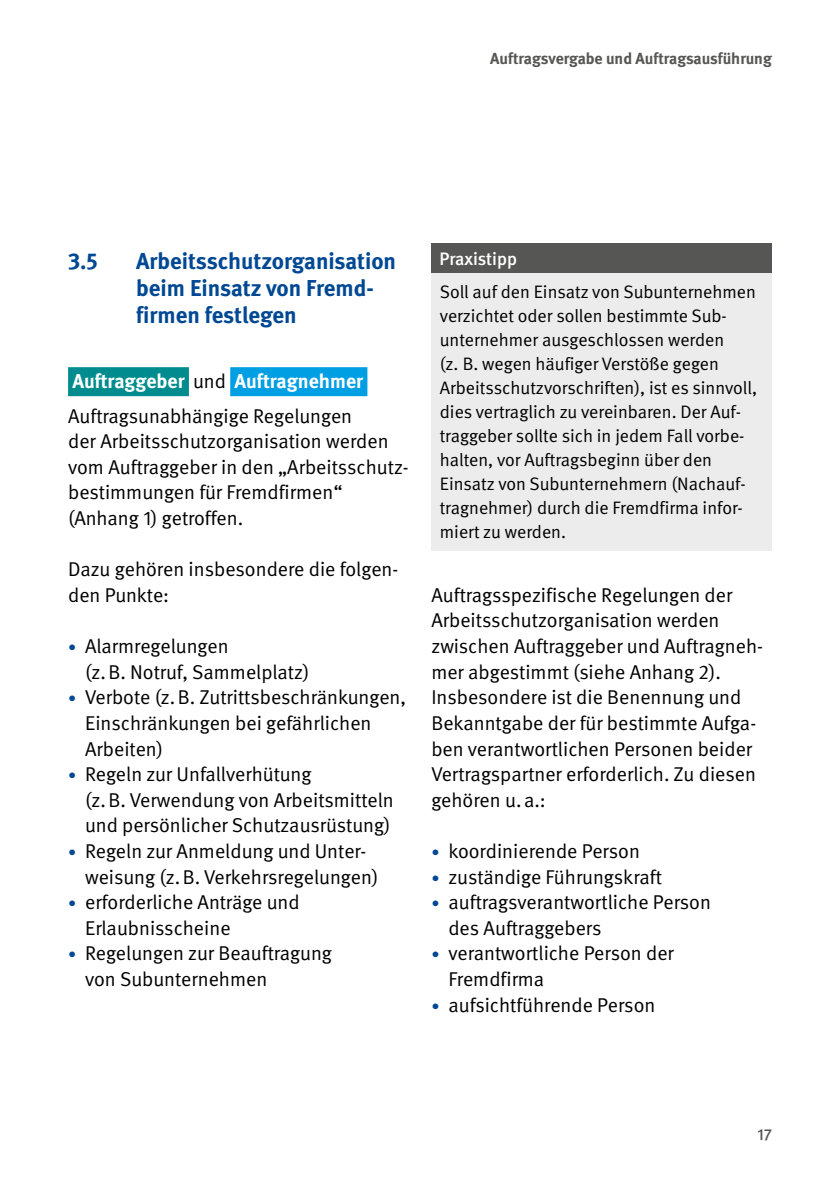
<style>
.page{position:relative;width:840px;height:1191px;background:#fff}
.page>*{position:absolute;margin:0;border:0;box-sizing:border-box;transform-origin:0 0}
.t1{font:700 23px/27px "DGUV Meta";color:#004893}
.t2{font:20px/25.6px "DGUV Meta";color:#000}
.t3{font:18px/24px "DGUV Meta";color:#000}
.t4{font:500 18px "DGUV Meta";color:#fff}
.t5{font:700 16px "DGUV Meta";color:#565655}
.t6{font:500 16px "DGUV Meta";color:#565655}
.s1{font-weight:700;color:#fff}
.s2{font-size:16px;color:#004893}
</style>
<div class="page">
<div style="left:68px;top:367px;width:121px;height:29px;background:#008c8e"></div>
<div style="left:230px;top:367px;width:137px;height:29px;background:#009ee3"></div>
<div style="left:431px;top:243px;width:340px;height:30px;background:#565655"></div>
<div style="left:431px;top:273px;width:340px;height:277px;background:#ececec"></div>
<p class="t5" style="left:490px;top:49px;width:283px">Auftragsvergabe und Auftragsausführung</p>
<p class="t1" style="left:68px;top:248px;width:31px">3.5</p>
<p class="t1" style="left:136px;top:248px;width:261px">Arbeitsschutzorganisation beim Einsatz von Fremd&shy;firmen festlegen</p>
<p class="t2" style="left:68px;top:365px;width:296px;line-height:34.4px"><span class="s1">Auftraggeber</span> und <span class="s1">Auftragnehmer<br></span>Auftragsunabhängige Regelungen</p>
<p class="t2" style="left:68px;top:429px;width:340px">der Arbeitsschutzorganisation werden vom Auftraggeber in den „Arbeitsschutz&shy;bestimmungen für Fremdfirmen“ (Anhang 1) getroffen.</p>
<p class="t2" style="left:68px;top:557px;width:331px">Dazu gehören insbesondere die folgen&shy;den Punkte:</p>
<p class="t2" style="left:85px;top:634px;width:226px;text-indent:-17px"><span class="s2">•</span> Alarmregelungen<br>(z.B. Notruf, Sammelplatz)</p>
<p class="t2" style="left:85px;top:685px;width:322px;text-indent:-17px"><span class="s2">•</span> Verbote (z.B. Zutrittsbeschränkungen,<br>Einschränkungen bei gefährlichen<br>Arbeiten)</p>
<p class="t2" style="left:85px;top:762px;width:310px;text-indent:-17px"><span class="s2">•</span> Regeln zur Unfallverhütung<br>(z.B. Verwendung von Arbeitsmitteln und persönlicher Schutzausrüstung)</p>
<p class="t2" style="left:85px;top:838px;width:294px;text-indent:-17px"><span class="s2">•</span> Regeln zur Anmeldung und Unter&shy;weisung (z.B. Verkehrsregelungen)</p>
<p class="t2" style="left:85px;top:890px;width:216px;text-indent:-17px"><span class="s2">•</span> erforderliche Anträge und<br>Erlaubnisscheine</p>
<p class="t2" style="left:85px;top:941px;width:248px;text-indent:-17px"><span class="s2">•</span> Regelungen zur Beauftragung von Subunternehmen</p>
<p class="t4" style="left:439px;top:248px;width:79px">Praxistipp</p>
<p class="t3" style="left:439px;top:280px;width:318px">Soll auf den Einsatz von Subunternehmen verzichtet oder sollen bestimmte Sub&shy;unternehmer ausgeschlossen werden<br>(z. B. wegen häufiger Verstöße gegen Arbeitsschutzvorschriften), ist es sinnvoll, dies vertraglich zu vereinbaren. Der Auf&shy;traggeber sollte sich in jedem Fall vorbe&shy;halten, vor Auftragsbeginn über den Einsatz von Subunternehmern (Nachauf&shy;tragnehmer) durch die Fremdfirma infor&shy;miert zu werden.</p>
<p class="t2" style="left:431px;top:582px;width:333px">Auftragsspezifische Regelungen der Arbeitsschutzorganisation werden zwischen Auftraggeber und Auftragneh&shy;mer abgestimmt (siehe Anhang 2).<br>Insbesondere ist die Benennung und Bekanntgabe der für bestimmte Aufga&shy;ben verantwortlichen Personen beider Vertragspartner erforderlich. Zu diesen gehören u.a.:</p>
<p class="t2" style="left:431px;top:838px;width:210px"><span class="s2">•</span> koordinierende Person</p>
<p class="t2" style="left:431px;top:864px;width:232px"><span class="s2">•</span> zuständige Führungskraft</p>
<p class="t2" style="left:448px;top:890px;width:264px;text-indent:-17px"><span class="s2">•</span> auftragsverantwortliche Person des Auftraggebers</p>
<p class="t2" style="left:448px;top:941px;width:227px;text-indent:-17px"><span class="s2">•</span> verantwortliche Person der<br>Fremdfirma</p>
<p class="t2" style="left:431px;top:992px;width:225px"><span class="s2">•</span> aufsichtführende Person</p>
<p class="t6" style="left:756px;top:1124px;width:16px">17</p>
</div>
